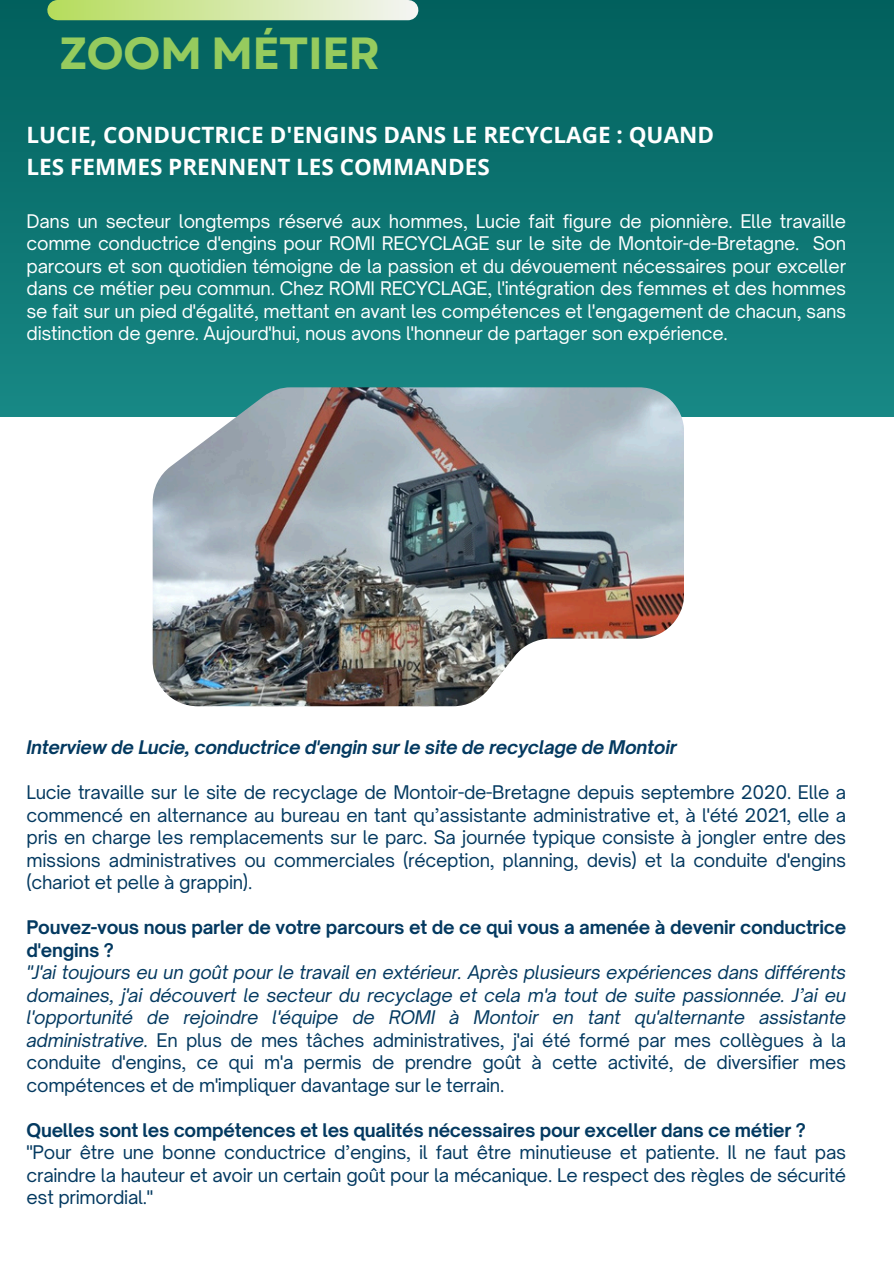
<style>
.page{position:relative;width:894px;height:1264px;background:#fff}
.page>*{position:absolute;margin:0;border:0;box-sizing:border-box;transform-origin:0 0}
.t1{font:700 45px "Garet";letter-spacing:-.015em;color:#96cb5e}
.t2{font:700 22.5px/31.5px "Open Sans";color:#fff}
.t3{font:18px/22.5px "Open Sauce One";letter-spacing:-.015em;color:#033960;text-align:justify}
.t4{font:18px/22.5px "Open Sauce One";letter-spacing:-.015em;color:#fff;text-align:justify}
.t5{font:italic 18px/22.5px "Open Sauce One";letter-spacing:-.015em;color:#033960;text-align:justify}
.t6{font:700 18px/22.5px "Open Sauce One";letter-spacing:-.015em;color:#033960}
.t7{font:italic 700 18px "Open Sauce One";letter-spacing:-.015em;color:#033960}
.s1{font-style:normal}
</style>
<div class="page">
<div style="left:0;top:0;width:893px;height:417px;background:linear-gradient(to bottom,#03615d,#178885)"></div>
<div style="left:57px;top:0;width:351px;height:20px;background:linear-gradient(to right,#b7dd5f,#f3f4ef)"></div>
<img style="left:153px;top:387px;width:530px;height:319px">
<p class="t1" style="left:59px;top:21px;width:322px">ZOOM MÉTIER</p>
<p class="t2" style="left:27px;top:119px;width:689px">LUCIE, CONDUCTRICE D'ENGINS DANS LE RECYCLAGE : QUAND<br>LES FEMMES PRENNENT LES COMMANDES</p>
<h1 class="t4" style="left:27px;top:209px;width:821px">Dans un secteur longtemps réservé aux hommes, Lucie fait figure de pionnière. Elle travaille comme conductrice d'engins pour ROMI RECYCLAGE sur le site de Montoir-de-Bretagne. Son parcours et son quotidien témoigne de la passion et du dévouement nécessaires pour exceller dans ce métier peu commun. Chez ROMI RECYCLAGE, l'intégration des femmes et des hommes se fait sur un pied d'égalité, mettant en avant les compétences et l'engagement de chacun, sans distinction de genre. Aujourd'hui, nous avons l'honneur de partager son expérience.</h1>
<h3 class="t7" style="left:27px;top:736px;width:651px">Interview de Lucie, conductrice d'engin sur le site de recyclage de Montoir</h3>
<p class="t3" style="left:27px;top:781px;width:821px">Lucie travaille sur le site de recyclage de Montoir-de-Bretagne depuis septembre 2020. Elle a commencé en alternance au bureau en tant qu’assistante administrative et, à l'été 2021, elle a pris en charge les remplacements sur le parc. Sa journée typique consiste à jongler entre des missions administratives ou commerciales (réception, planning, devis) et la conduite d'engins (chariot et pelle à grappin).</p>
<p class="t6" style="left:27px;top:916px;width:821px">Pouvez-vous nous parler de votre parcours et de ce qui vous a amenée à devenir conductrice d'engins ?</p>
<p class="t5" style="left:27px;top:961px;width:821px">"J'ai toujours eu un goût pour le travail en extérieur. Après plusieurs expériences dans différents domaines, j'ai découvert le secteur du recyclage et cela m'a tout de suite passionnée. J’ai eu l'opportunité de rejoindre l'équipe de ROMI à Montoir en tant qu'alternante assistante administrative. <span class="s1">En plus de mes tâches administratives, j'ai été formé par mes collègues à la conduite d'engins, ce qui m'a permis de prendre goût à cette activité, de diversifier mes compétences et de m'impliquer davantage sur le terrain.</span></p>
<p class="t6" style="left:27px;top:1118px;width:780px">Quelles sont les compétences et les qualités nécessaires pour exceller dans ce métier ?</p>
<p class="t3" style="left:27px;top:1141px;width:821px">"Pour être une bonne conductrice d’engins, il faut être minutieuse et patiente. Il ne faut pas craindre la hauteur et avoir un certain goût pour la mécanique. Le respect des règles de sécurité est primordial."</p>
</div>
